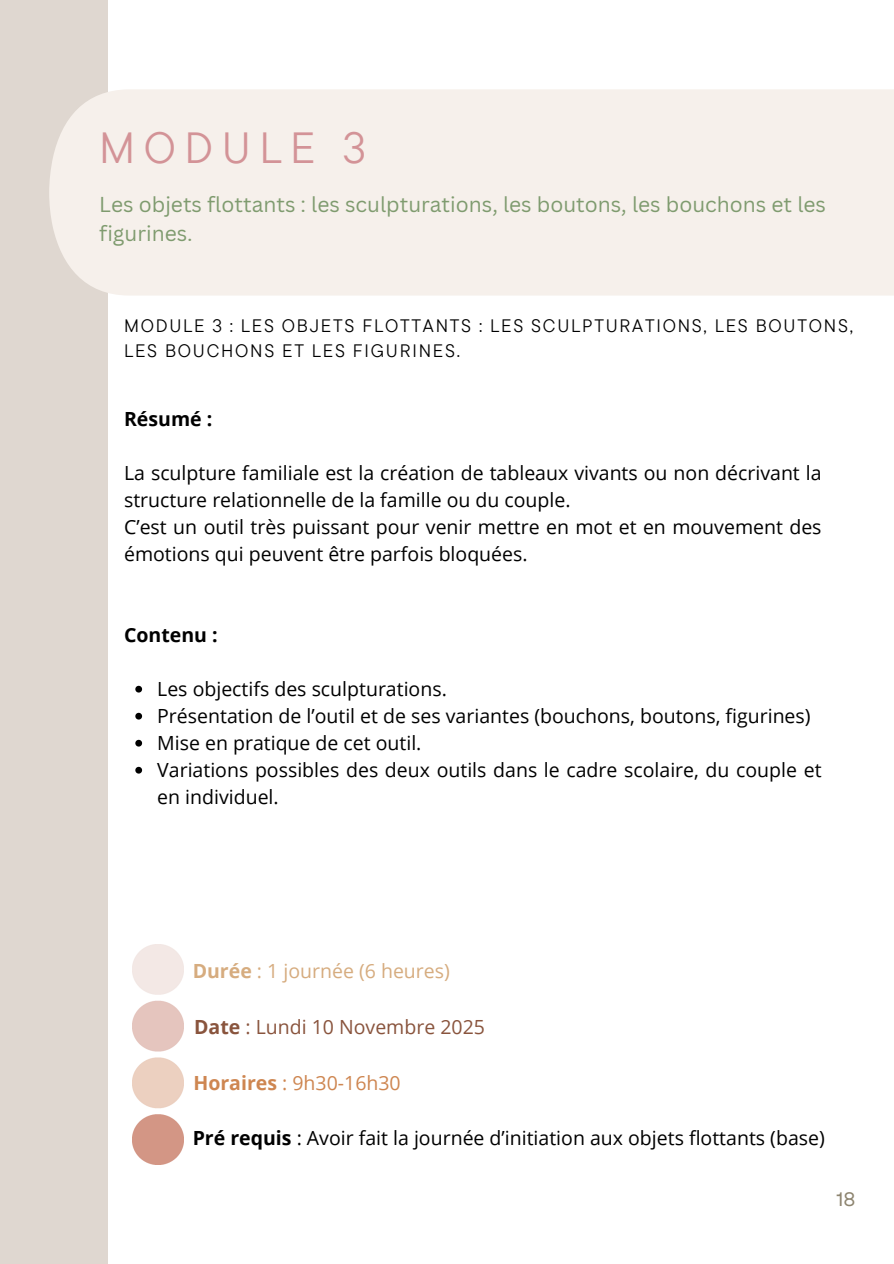
<style>
.page{position:relative;width:894px;height:1264px;background:#fff}
.page>*{position:absolute;margin:0;border:0;box-sizing:border-box;transform-origin:0 0}
.t1{font:43.5px "TT Commons Pro";letter-spacing:.195em;color:#d39397}
.t2{font:21px/29.2px "Canva Sans";color:#7f9b6f}
.t3{font:19.5px/27px "Open Sans";color:#000}
.t4{font:19.5px "Open Sans";color:#89543d}
.t5{font:19.5px "Open Sans";color:#d6ac7f}
.t6{font:19.5px "Open Sans";color:#ce8651}
.t7{font:700 19.5px "Open Sans";color:#000}
.t8{font:19.5px "Garet";color:#8d846f}
.t9{font:18px/24.8px "TT Commons Pro";letter-spacing:.1em;color:#000}
.s1{font-weight:700}
</style>
<div class="page">
<div style="left:0;top:0;width:108px;height:1263px;background:#dfd7d0"></div>
<div style="left:50px;top:89px;width:843px;height:206px;background:#f6f0eb"></div>
<img style="left:132px;top:944px;width:51px;height:220px">
<svg style="left:135px;top:685px;width:7px;height:7px"></svg>
<svg style="left:135px;top:712px;width:7px;height:7px"></svg>
<svg style="left:135px;top:739px;width:7px;height:7px"></svg>
<svg style="left:135px;top:766px;width:7px;height:7px"></svg>
<h1 class="t1" style="left:99px;top:120px;width:268px">MODULE 3</h1>
<p class="t2" style="left:99px;top:189px;width:728px">Les objets flottants : les sculpturations, les boutons, les bouchons et les figurines.</p>
<p class="t9" style="left:124px;top:313px;width:730px">MODULE 3 : LES OBJETS FLOTTANTS : LES SCULPTURATIONS, LES BOUTONS,<br>LES BOUCHONS ET LES FIGURINES.</p>
<p class="t7" style="left:124px;top:405px;width:90px">Résumé :</p>
<p class="t3" style="left:124px;top:459px;width:698px">La sculpture familiale est la création de tableaux vivants ou non décrivant la structure relationnelle de la famille ou du couple.<br>C’est un outil très puissant pour venir mettre en mot et en mouvement des émotions qui peuvent être parfois bloquées.</p>
<p class="t7" style="left:124px;top:621px;width:95px">Contenu :</p>
<p class="t3" style="left:157px;top:675px;width:665px">Les objectifs des sculpturations.<br>Présentation de l’outil et de ses variantes (bouchons, boutons, figurines)<br>Mise en pratique de cet outil.<br>Variations possibles des deux outils dans le cadre scolaire, du couple et en individuel.</p>
<p class="t5" style="left:193px;top:956px;width:258px"><span class="s1">Durée</span> : 1 journée (6 heures)</p>
<h3 class="t4" style="left:194px;top:1013px;width:292px"><span class="s1">Date</span> : Lundi 10 Novembre 2025</h3>
<p class="t6" style="left:193px;top:1068px;width:209px"><span class="s1">Horaires</span> : 9h30-16h30</p>
<p class="t3" style="left:193px;top:1124px;width:633px"><span class="s1">Pré requis</span> : Avoir fait la journée d’initiation aux objets flottants (base)</p>
<p class="t8" style="left:835px;top:1185px;width:21px">18</p>
</div>
